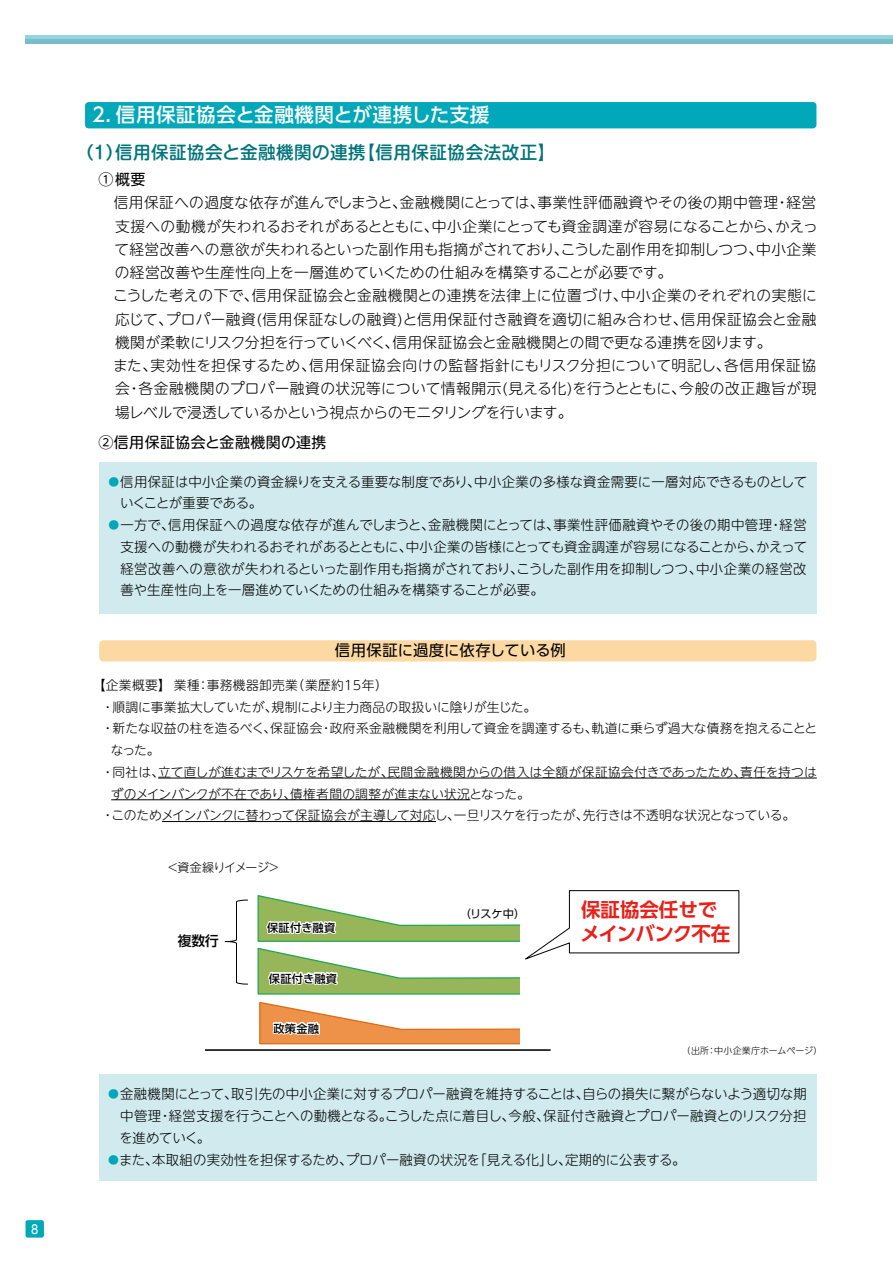
<style>
.page{position:relative;width:893px;height:1263px;background:#fff}
.page>*{position:absolute;margin:0;border:0;box-sizing:border-box;transform-origin:0 0}
.t1{font:500 19.5px "UD Shin Go Pro";letter-spacing:.03em;color:#fff}
.t2{font:700 19.5px/24.3px "UD Shin Go Pro De";letter-spacing:-.01em;color:#e7211a}
.t3{font:500 17.55px "Shin M Go Pro";letter-spacing:.025em;color:#00747a}
.t4{font:15.3px "UD Shin Go Pro";letter-spacing:.005em;color:#000}
.t5{font:15px "UD Shin M Go Pro";letter-spacing:.025em;color:#000}
.t6{font:300 14.7px "UD Shin M Go Pro";letter-spacing:.015em;color:#000}
.t7{font:300 14.7px "UD Shin M Go Pro";letter-spacing:.035em;color:#000}
.t8{font:300 14.7px "UD Shin M Go Pro";letter-spacing:.045em;color:#000}
.t9{font:300 14.7px "UD Shin M Go Pro";letter-spacing:-.02em;color:#000}
.t10{font:300 14.7px "UD Shin M Go Pro";letter-spacing:-.025em;color:#000}
.t11{font:500 13.65px "UD Shin Go Pro";color:#000}
.t12{font:300 13.5px/21.8px "UD Shin M Go Pro";color:#000;text-align:justify}
.t13{font:300 12.75px "UD Shin M Go Pro";letter-spacing:-.005em;color:#000}
.t14{font:300 12.75px "UD Shin M Go Pro";letter-spacing:.025em;color:#000}
.t15{font:12.3px "Seurat Pro DB";color:#fff;scale:.9 1}
.t16{font:300 12px "UD Shin M Go Pro";letter-spacing:-.06em;color:#000}
.t17{font:500 11.25px "UD Shin Go Pro";letter-spacing:.025em;color:#000}
.t18{font:11.25px "UD Shin Go Pro";color:#000}
.t19{font:300 9px "UD Shin M Go Pro";letter-spacing:-.005em;color:#000}
.s1{font-size:10.8px;color:#00a8ba}
</style>
<div class="page">
<div style="left:85px;top:102px;width:731px;height:26px;background:#00a8ba;border-radius:4px"></div>
<div style="left:99px;top:462px;width:717px;height:152px;background:#d0eaee"></div>
<div style="left:99px;top:640px;width:717px;height:21px;background:#fcd9a2;border-radius:4px"></div>
<div style="left:99px;top:1074px;width:717px;height:107px;background:#d0eaee"></div>
<hr style="left:158px;top:778px;width:659px;height:1px;background:#000">
<hr style="left:111px;top:799px;width:359px;height:1px;background:#000">
<hr style="left:162px;top:821px;width:274px;height:1px;background:#000">
<svg style="left:224px;top:899px;width:24px;height:86px"></svg>
<svg style="left:259px;top:1001px;width:261px;height:44px"></svg>
<hr style="left:205px;top:1049px;width:346px;height:2px;background:#000">
<svg style="left:257px;top:890px;width:483px;height:105px"></svg>
<div style="left:26px;top:1220px;width:18px;height:17px;background:#00a8ba;border-radius:2px"></div>
<svg style="left:26px;top:35px;width:867px;height:5px;background:#90cfd8"></svg>
<hr style="left:26px;top:40px;width:867px;height:4px;background:#75bfca">
<p class="t15" style="left:31px;top:1221px;width:10px">8</p>
<h1 class="t1" style="left:92px;top:99px;width:399px">2．信用保証協会と金融機関とが連携した支援</h1>
<p class="t3" style="left:76px;top:138px;width:481px">（1）信用保証協会と金融機関の連携【信用保証協会法改正】</p>
<p class="t5" style="left:99px;top:167px;width:48px">①概要</p>
<p class="t6" style="left:99px;top:191px;width:719px">　信用保証への過度な依存が進んでしまうと、金融機関にとっては、事業性評価融資やその後の期中管理・経営</p>
<p class="t6" style="left:115px;top:214px;width:704px">支援への動機が失われるおそれがあるとともに、中小企業にとっても資金調達が容易になることから、かえっ</p>
<p class="t6" style="left:115px;top:237px;width:703px">て経営改善への意欲が失われるといった副作用も指摘がされており、こうした副作用を抑制しつつ、中小企業</p>
<p class="t6" style="left:115px;top:261px;width:559px">の経営改善や生産性向上を一層進めていくための仕組みを構築することが必要です。</p>
<p class="t7" style="left:99px;top:284px;width:720px">　こうした考えの下で、信用保証協会と金融機関との連携を法律上に位置づけ、中小企業のそれぞれの実態に</p>
<p class="t6" style="left:115px;top:307px;width:703px">応じて、プロパー融資(信用保証なしの融資)と信用保証付き融資を適切に組み合わせ、信用保証協会と金融</p>
<p class="t9" style="left:115px;top:330px;width:658px">機関が柔軟にリスク分担を行っていくべく、信用保証協会と金融機関との間で更なる連携を図ります。</p>
<p class="t8" style="left:99px;top:354px;width:719px">　また、実効性を担保するため、信用保証協会向けの監督指針にもリスク分担について明記し、各信用保証協</p>
<p class="t7" style="left:115px;top:377px;width:703px">会・各金融機関のプロパー融資の状況等について情報開示(見える化)を行うとともに、今般の改正趣旨が現</p>
<p class="t10" style="left:115px;top:400px;width:459px">場レベルで浸透しているかという視点からのモニタリングを行います。</p>
<p class="t5" style="left:99px;top:430px;width:230px">②信用保証協会と金融機関の連携</p>
<p class="t12" style="left:120px;top:470px;width:688px;text-indent:-12px"><span class="s1">●</span>信用保証は中小企業の資金繰りを支える重要な制度であり、中小企業の多様な資金需要に一層対応できるものとしていくことが重要である。</p>
<p class="t12" style="left:120px;top:513px;width:688px;text-indent:-12px"><span class="s1">●</span>一方で、信用保証への過度な依存が進んでしまうと、金融機関にとっては、事業性評価融資やその後の期中管理・経営支援への動機が失われるおそれがあるとともに、中小企業の皆様にとっても資金調達が容易になることから、かえって経営改善への意欲が失われるといった副作用も指摘がされており、こうした副作用を抑制しつつ、中小企業の経営改善や生産性向上を一層進めていくための仕組みを構築することが必要。</p>
<p class="t4" style="left:335px;top:638px;width:232px">信用保証に過度に依存している例</p>
<p class="t14" style="left:93px;top:675px;width:296px">【企業概要】 業種：事務機器卸売業（業歴約15年）</p>
<p class="t13" style="left:102px;top:696px;width:436px">・順調に事業拡大していたが、規制により主力商品の取扱いに陰りが生じた。</p>
<p class="t13" style="left:102px;top:718px;width:717px">・新たな収益の柱を造るべく、保証協会・政府系金融機関を利用して資金を調達するも、軌道に乗らず過大な債務を抱えることと</p>
<p class="t13" style="left:111px;top:740px;width:50px">なった。</p>
<p class="t13" style="left:102px;top:762px;width:717px">・同社は、立て直しが進むまでリスケを希望したが、民間金融機関からの借入は全額が保証協会付きであったため、責任を持つは</p>
<p class="t13" style="left:111px;top:783px;width:421px">ずのメインバンクが不在であり、債権者間の調整が進まない状況となった。</p>
<p class="t13" style="left:102px;top:805px;width:695px">・このためメインバンクに替わって保証協会が主導して対応し、一旦リスケを行ったが、先行きは不透明な状況となっている。</p>
<p class="t16" style="left:167px;top:857px;width:115px">＜資金繰りイメージ＞</p>
<p class="t11" style="left:178px;top:929px;width:43px">複数行</p>
<p class="t17" style="left:267px;top:918px;width:70px">保証付き融資</p>
<p class="t17" style="left:269px;top:969px;width:70px">保証付き融資</p>
<p class="t17" style="left:273px;top:1019px;width:47px">政策金融</p>
<p class="t18" style="left:460px;top:904px;width:67px">（リスケ中）</p>
<h1 class="t2" style="left:580px;top:896px;width:152px">保証協会任せでメインバンク不在</h1>
<p class="t19" style="left:682px;top:1043px;width:142px">（出所：中小企業庁ホームページ）</p>
<p class="t12" style="left:120px;top:1083px;width:689px;text-indent:-11px"><span class="s1">●</span>金融機関にとって、取引先の中小企業に対するプロパー融資を維持することは、自らの損失に繋がらないよう適切な期中管理・経営支援を行うことへの動機となる。こうした点に着目し、今般、保証付き融資とプロパー融資とのリスク分担を進めていく。</p>
<p class="t12" style="left:108px;top:1148px;width:579px"><span class="s1">●</span>また、本取組の実効性を担保するため、プロパー融資の状況を「見える化」し、定期的に公表する。</p>
</div>
